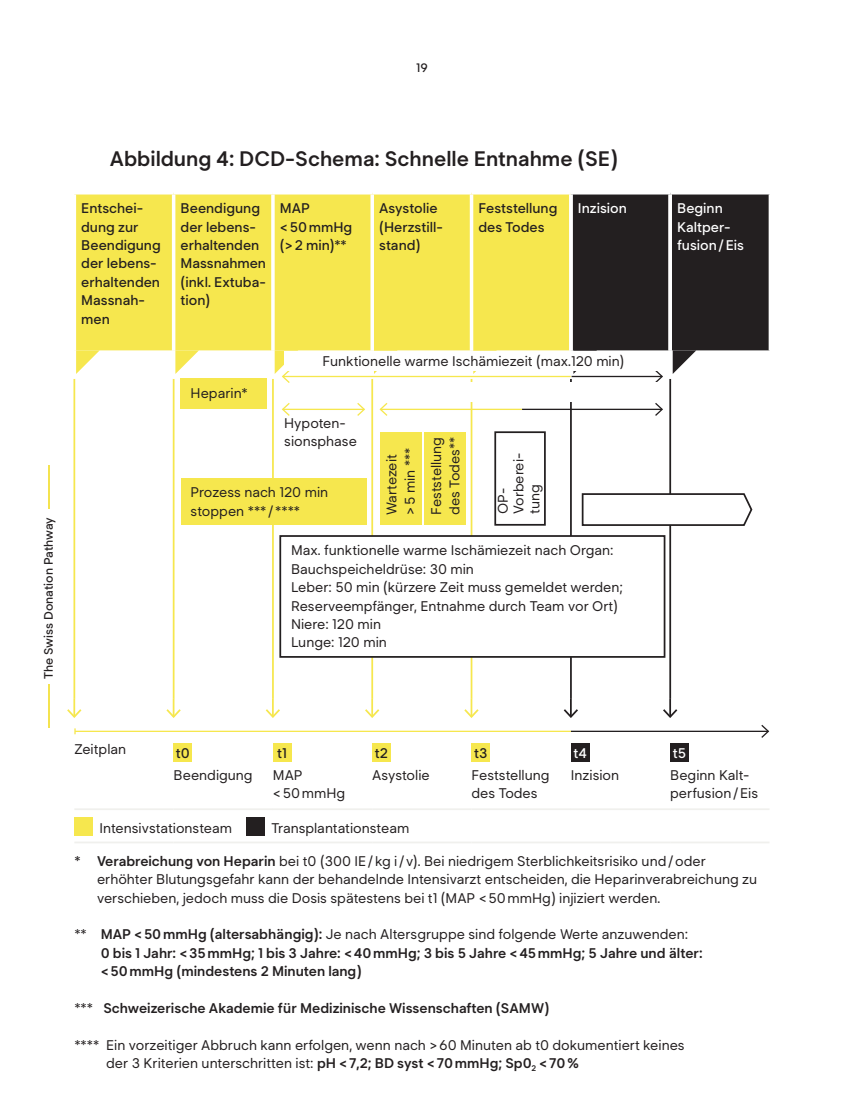
<style>
.page{position:relative;width:844px;height:1117px;background:#fff}
.page>*{position:absolute;margin:0;border:0;box-sizing:border-box;transform-origin:0 0}
.T1___Seg_Semibold{font:600 21px "Segment";color:#231f20}
.Tabelle_Lauftext_mit{font:14px/18.4px "Segment";color:#231f20}
.Tabelle_Lauftext_mit-2{font:600 14px/18.4px "Segment";color:#231f20}
.Tabelle_Lauftext_mit-3{font:500 14px/18.4px "Segment";color:#231f20}
.Tabelle_Lauftext_mit-4{font:500 14px/18.4px "Segment";color:#fff}
.t1{font:500 12.25px "Segment";color:#231f20}
.s1{color:#f4e34f}
.s2{font-weight:500}
.s3{font-weight:600}
.s4{font-weight:400}
</style>
<div class="page">
<div style="left:76px;top:194px;width:493px;height:156px;background:#f6e74e"></div>
<hr style="left:172px;top:194px;width:3px;height:156px;background:#fff">
<hr style="left:271px;top:194px;width:3px;height:156px;background:#fff">
<svg style="left:370px;top:194px;width:4px;height:156px"></svg>
<svg style="left:469px;top:194px;width:4px;height:156px"></svg>
<svg style="left:298px;top:375px;width:74px;height:3px"></svg>
<svg style="left:372px;top:375px;width:99px;height:3px"></svg>
<svg style="left:471px;top:375px;width:99px;height:3px"></svg>
<hr style="left:74px;top:808px;width:100px;height:1px;background:#f0f0ed">
<hr style="left:174px;top:808px;width:99px;height:1px;background:#f0f0ed">
<hr style="left:273px;top:808px;width:99px;height:1px;background:#f0f0ed">
<hr style="left:372px;top:808px;width:99px;height:1px;background:#f0f0ed">
<hr style="left:471px;top:808px;width:99px;height:1px;background:#f0f0ed">
<hr style="left:570px;top:808px;width:100px;height:1px;background:#f0f0ed">
<hr style="left:670px;top:808px;width:99px;height:1px;background:#f0f0ed">
<hr style="left:74px;top:841px;width:100px;height:2px;background:#f0f0ed">
<hr style="left:174px;top:841px;width:99px;height:2px;background:#f0f0ed">
<hr style="left:273px;top:841px;width:99px;height:2px;background:#f0f0ed">
<hr style="left:372px;top:841px;width:99px;height:2px;background:#f0f0ed">
<hr style="left:471px;top:841px;width:99px;height:2px;background:#f0f0ed">
<hr style="left:570px;top:841px;width:100px;height:2px;background:#f0f0ed">
<hr style="left:670px;top:841px;width:99px;height:2px;background:#f0f0ed">
<hr style="left:73px;top:379px;width:2px;height:319px;background:#f6e74e">
<hr style="left:173px;top:379px;width:1px;height:319px;background:#f6e74e">
<hr style="left:272px;top:379px;width:2px;height:319px;background:#f6e74e">
<hr style="left:371px;top:379px;width:2px;height:319px;background:#f6e74e">
<hr style="left:470px;top:379px;width:2px;height:319px;background:#f6e74e">
<hr style="left:570px;top:379px;width:1px;height:319px;background:#231f20">
<hr style="left:669px;top:379px;width:2px;height:319px;background:#231f20">
<svg style="left:76px;top:350px;width:24px;height:24px"></svg>
<svg style="left:175px;top:350px;width:24px;height:24px"></svg>
<svg style="left:374px;top:350px;width:23px;height:24px"></svg>
<svg style="left:473px;top:350px;width:23px;height:24px"></svg>
<svg style="left:67px;top:698px;width:15px;height:20px"></svg>
<svg style="left:166px;top:698px;width:15px;height:20px"></svg>
<svg style="left:265px;top:698px;width:15px;height:20px"></svg>
<svg style="left:365px;top:698px;width:15px;height:20px"></svg>
<svg style="left:464px;top:698px;width:15px;height:20px"></svg>
<svg style="left:563px;top:698px;width:15px;height:20px"></svg>
<svg style="left:663px;top:698px;width:15px;height:20px"></svg>
<hr style="left:75px;top:730px;width:495px;height:1px;background:#f6e74e">
<svg style="left:74px;top:728px;width:2px;height:6px"></svg>
<hr style="left:570px;top:730px;width:198px;height:1px;background:#231f20">
<svg style="left:759px;top:724px;width:11px;height:14px"></svg>
<div style="left:174px;top:743px;width:18px;height:19px;background:#f6e74e"></div>
<div style="left:273px;top:743px;width:18px;height:19px;background:#f6e74e"></div>
<div style="left:372px;top:743px;width:18px;height:19px;background:#f6e74e"></div>
<div style="left:471px;top:743px;width:19px;height:19px;background:#f6e74e"></div>
<div style="left:570px;top:743px;width:19px;height:19px;background:#231f20"></div>
<div style="left:670px;top:743px;width:18px;height:19px;background:#231f20"></div>
<div style="left:74px;top:817px;width:19px;height:19px;background:#f6e74e"></div>
<div style="left:246px;top:817px;width:18px;height:19px;background:#231f20"></div>
<div style="left:181px;top:378px;width:86px;height:31px;background:#f6e74e"></div>
<div style="left:494px;top:431px;width:51px;height:94px;border:2px solid #231f20"></div>
<div style="left:181px;top:478px;width:185px;height:47px;background:#f6e74e"></div>
<div style="left:280px;top:536px;width:384px;height:120px;background:#fff"></div>
<div style="left:279px;top:535px;width:386px;height:122px;border:2px solid #231f20"></div>
<svg style="left:581px;top:492px;width:172px;height:34px"></svg>
<div style="left:380px;top:432px;width:41px;height:93px;background:#f6e74e"></div>
<div style="left:424px;top:432px;width:41px;height:93px;background:#f6e74e"></div>
<hr style="left:283px;top:376px;width:287px;height:1px;background:#f6e74e">
<svg style="left:274px;top:350px;width:24px;height:33px"></svg>
<hr style="left:283px;top:408px;width:81px;height:2px;background:#f6e74e">
<svg style="left:282px;top:403px;width:9px;height:13px"></svg>
<svg style="left:356px;top:403px;width:9px;height:13px"></svg>
<hr style="left:380px;top:408px;width:142px;height:2px;background:#f6e74e">
<svg style="left:379px;top:403px;width:10px;height:13px"></svg>
<hr style="left:522px;top:408px;width:140px;height:2px;background:#231f20">
<svg style="left:653px;top:403px;width:10px;height:13px"></svg>
<svg style="left:570px;top:193px;width:199px;height:191px;background:#454243"></svg>
<div style="left:382px;top:382px;width:280px;height:19px;background:#fff"></div>
<div style="left:284px;top:351px;width:378px;height:19px;background:#fff"></div>
<p class="t1" style="left:416px;top:60px;width:13px">19</p>
<p class="t1" style="left:41px;top:727px;width:263px;rotate:-90deg"><span class="s1">–</span> The Swiss Donation Pathway <span class="s1">–</span></p>
<p class="T1___Seg_Semibold" style="left:110px;top:145px;width:509px">Abbildung 4: DCD-Schema: Schnelle Entnahme (SE)</p>
<p class="Tabelle_Lauftext_mit-3" style="left:81px;top:199px;width:81px">Entschei&shy;dung zur<br>Beendigung der lebens&shy;erhaltenden<br>Massnah&shy;men</p>
<p class="Tabelle_Lauftext_mit-3" style="left:180px;top:199px;width:87px">Beendigung der lebens&shy;erhaltenden<br>Massnahmen (inkl. Extuba&shy;tion)</p>
<p class="Tabelle_Lauftext_mit-3" style="left:280px;top:199px;width:31px">MAP</p>
<p class="Tabelle_Lauftext_mit-3" style="left:379px;top:199px;width:60px">Asystolie</p>
<p class="Tabelle_Lauftext_mit-3" style="left:379px;top:217px;width:65px">(Herzstill&shy;stand)</p>
<p class="Tabelle_Lauftext_mit-3" style="left:478px;top:199px;width:80px">Feststellung des Todes</p>
<p class="Tabelle_Lauftext_mit-4" style="left:577px;top:199px;width:50px">Inzision</p>
<p class="Tabelle_Lauftext_mit-4" style="left:677px;top:199px;width:68px">Beginn<br>Kaltper&shy;fusion/Eis</p>
<p class="Tabelle_Lauftext_mit-3" style="left:280px;top:217px;width:74px">&lt;50mmHg</p>
<p class="Tabelle_Lauftext_mit-3" style="left:280px;top:235px;width:68px">(&gt;2 min)**</p>
<p class="Tabelle_Lauftext_mit" style="left:190px;top:383px;width:59px">Heparin*</p>
<p class="Tabelle_Lauftext_mit" style="left:322px;top:351px;width:303px">Funktionelle warme Ischämiezeit (max.120 min)</p>
<p class="Tabelle_Lauftext_mit" style="left:284px;top:413px;width:74px">Hypoten&shy;sionsphase</p>
<p class="Tabelle_Lauftext_mit" style="left:382px;top:515px;width:62px;rotate:-90deg">Wartezeit</p>
<p class="Tabelle_Lauftext_mit" style="left:400px;top:515px;width:69px;rotate:-90deg">&gt;5 min ***</p>
<p class="Tabelle_Lauftext_mit" style="left:426px;top:515px;width:79px;rotate:-90deg">Feststellung</p>
<p class="Tabelle_Lauftext_mit" style="left:445px;top:515px;width:80px;rotate:-90deg">des Todes**</p>
<p class="Tabelle_Lauftext_mit" style="left:494px;top:514px;width:63px;line-height:15.8px;rotate:-90deg">OP-<br>Vorberei&shy;tung</p>
<p class="Tabelle_Lauftext_mit" style="left:190px;top:483px;width:139px">Prozess nach 120 min stoppen *** / ****</p>
<p class="Tabelle_Lauftext_mit" style="left:291px;top:541px;width:324px">Max. funktionelle warme Ischämiezeit nach Organ:</p>
<p class="Tabelle_Lauftext_mit" style="left:291px;top:559px;width:184px">Bauchspeicheldrüse: 30 min</p>
<p class="Tabelle_Lauftext_mit" style="left:291px;top:577px;width:333px">Leber: 50 min (kürzere Zeit muss gemeldet werden;<br>Reserveempfänger, Entnahme durch Team vor Ort)</p>
<p class="Tabelle_Lauftext_mit" style="left:291px;top:614px;width:91px">Niere: 120 min</p>
<p class="Tabelle_Lauftext_mit" style="left:291px;top:633px;width:97px">Lunge: 120 min</p>
<p class="Tabelle_Lauftext_mit" style="left:74px;top:739px;width:53px">Zeitplan</p>
<p class="Tabelle_Lauftext_mit-3" style="left:176px;top:743px;width:15px">t0</p>
<p class="Tabelle_Lauftext_mit" style="left:174px;top:765px;width:80px">Beendigung</p>
<p class="Tabelle_Lauftext_mit-3" style="left:277px;top:743px;width:11px">t1</p>
<p class="Tabelle_Lauftext_mit" style="left:273px;top:765px;width:74px">MAP &lt;50mmHg</p>
<p class="Tabelle_Lauftext_mit-3" style="left:375px;top:743px;width:15px">t2</p>
<p class="Tabelle_Lauftext_mit" style="left:372px;top:765px;width:59px">Asystolie</p>
<p class="Tabelle_Lauftext_mit-3" style="left:474px;top:743px;width:15px">t3</p>
<p class="Tabelle_Lauftext_mit" style="left:471px;top:765px;width:79px">Feststellung des Todes</p>
<p class="Tabelle_Lauftext_mit-4" style="left:573px;top:743px;width:15px">t4</p>
<p class="Tabelle_Lauftext_mit" style="left:570px;top:765px;width:50px">Inzision</p>
<p class="Tabelle_Lauftext_mit-4" style="left:672px;top:743px;width:15px">t5</p>
<p class="Tabelle_Lauftext_mit" style="left:670px;top:765px;width:89px">Beginn Kalt&shy;perfusion/Eis</p>
<p class="Tabelle_Lauftext_mit" style="left:99px;top:818px;width:134px">Intensivstationsteam</p>
<p class="Tabelle_Lauftext_mit" style="left:271px;top:818px;width:139px">Transplantationsteam</p>
<p class="Tabelle_Lauftext_mit" style="left:97px;top:851px;width:661px;text-indent:-23px"><span class="s2">*</span> <span class="s3">Verabreichung von Heparin</span> bei t0 (300 IE/kg i/v). Bei niedrigem Sterblichkeitsrisiko und/oder erhöhter Blutungsgefahr kann der behandelnde Intensivarzt entscheiden, die Heparinverabreichung zu verschieben, jedoch muss die Dosis spätestens bei t1 (MAP &lt;50mmHg) injiziert werden.</p>
<p class="Tabelle_Lauftext_mit-2" style="left:101px;top:924px;width:603px;text-indent:-26px"><span class="s4">**</span> MAP &lt;50mmHg (altersabhängig): <span class="s4">Je nach Altersgruppe sind folgende Werte anzuwenden:<br></span>0 bis 1 Jahr: &lt;35mmHg; 1 bis 3 Jahre: &lt;40mmHg; 3 bis 5 Jahre &lt;45mmHg; 5 Jahre und älter: &lt;50mmHg (mindestens 2 Minuten lang)</p>
<p class="Tabelle_Lauftext_mit-2" style="left:74px;top:998px;width:476px"><span class="s4">***</span> Schweizerische Akademie für Medizinische Wissenschaften (SAMW)</p>
<p class="Tabelle_Lauftext_mit" style="left:106px;top:1035px;width:580px;text-indent:-32px">**** Ein vorzeitiger Abbruch kann erfolgen, wenn nach &gt;60 Minuten ab t0 dokumentiert keines der 3 Kriterien unterschritten ist: <span class="s3">pH &lt;7,2; BD syst &lt;70mmHg; Sp0</span><sub>2</sub> <span class="s3">&lt;70%</span></p>
</div>
